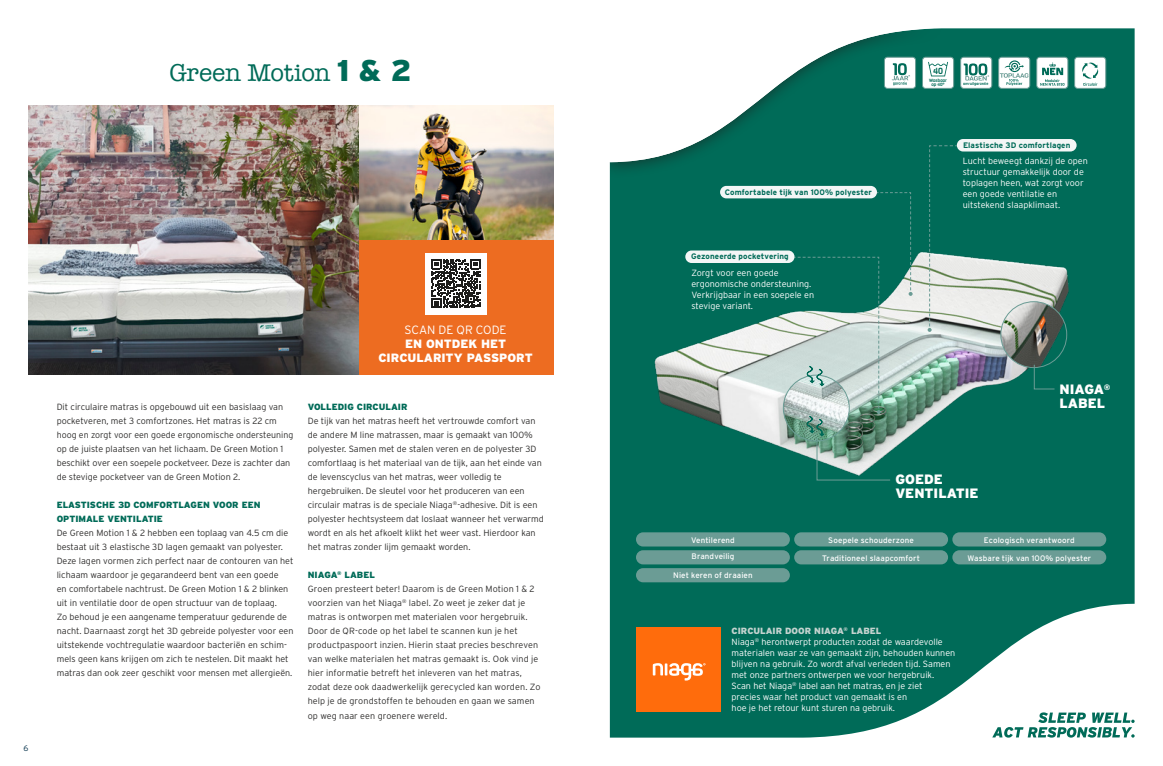
<style>
.page{position:relative;width:1163px;height:766px;background:#fff}
.page>*{position:absolute;margin:0;border:0;box-sizing:border-box;transform-origin:0 0}
.t1{font:25px "American Typewriter";letter-spacing:-.015em;color:#006b58}
.t2{font:900 13.5px/13.5px "Interstate";color:#fff}
.t3{font:900 12px/14px "Interstate";letter-spacing:-.005em;color:#fff;text-align:center}
.t4{font:300 12px "Interstate";letter-spacing:-.005em;color:#fff}
.t5{font:300 9px/14px "Interstate";color:#2e2d2c}
.t6{font:300 9px/11px "Interstate";color:#fff}
.t7{font:900 9px/14px "Interstate";color:#006b58}
.t8{font:8.7px "Viga";color:#006b58}
.t9{font:8px "Interstate";letter-spacing:.015em;color:#fff}
.t10{font:700 8px "Interstate";letter-spacing:.015em;color:#006b58}
.t11{font:300 8px "Interstate";color:#002f48}
.t12{font:4.5px/4.4px "Viga";color:#006b58;text-align:center}
.s1{font-family:"Interstate";font-weight:900;font-size:30px}
.s2{font-weight:900;color:#006b58}
.s3{font-weight:900;color:#c4d3cf}
</style>
<div class="page">
<div style="left:358px;top:240px;width:195px;height:134px;background:#ed6c21"></div>
<img style="left:358px;top:105px;width:195px;height:135px">
<img style="left:28px;top:105px;width:330px;height:269px">
<svg style="left:609px;top:28px;width:526px;height:710px;fill:#006b58"></svg>
<div style="left:636px;top:627px;width:84px;height:84px;background:#ff6c0c"></div>
<svg style="left:652px;top:663px;width:53px;height:17px"></svg>
<img style="left:652px;top:247px;width:420px;height:236px">
<img style="left:1000px;top:301px;width:66px;height:66px;border-radius:33px">
<div style="left:1000px;top:301px;width:66px;height:67px;border:1px solid #6b9c95;border-radius:50%"></div>
<img style="left:783px;top:375px;width:66px;height:66px;border-radius:33px">
<div style="left:794px;top:532px;width:153px;height:14px;background:#6b9c95;border-radius:7px"></div>
<div style="left:794px;top:550px;width:153px;height:14px;background:#6b9c95;border-radius:7px"></div>
<svg style="left:992px;top:712px;width:142px;height:25px"></svg>
<div style="left:956px;top:139px;width:120px;height:12px;background:#f3f6f6;border-radius:6px"></div>
<div style="left:720px;top:186px;width:156px;height:12px;background:#f3f6f6;border-radius:6px"></div>
<svg style="left:927px;top:145px;width:30px;height:187px;background:#5a9a8d"></svg>
<svg style="left:1033px;top:363px;width:22px;height:27px"></svg>
<svg style="left:793px;top:191px;width:119px;height:290px;background:#649e91"></svg>
<div style="left:685px;top:250px;width:109px;height:13px;background:#f3f6f6;border-radius:6px"></div>
<div style="left:884px;top:57px;width:31px;height:31px;background:#fff;border-radius:3px"></div>
<div style="left:883px;top:57px;width:32px;height:32px;border:1px solid #6b9c95;border-radius:3px"></div>
<svg style="left:891px;top:63px;width:19px;height:22px"></svg>
<div style="left:960px;top:57px;width:31px;height:31px;background:#fff;border-radius:3px"></div>
<div style="left:960px;top:57px;width:32px;height:32px;border:1px solid #6b9c95;border-radius:3px"></div>
<svg style="left:963px;top:63px;width:26px;height:23px"></svg>
<div style="left:998px;top:57px;width:31px;height:31px;background:#fff;border-radius:3px"></div>
<div style="left:998px;top:57px;width:32px;height:32px;border:1px solid #6b9c95;border-radius:3px"></div>
<svg style="left:999px;top:60px;width:29px;height:26px"></svg>
<div style="left:922px;top:57px;width:31px;height:31px;background:#fff;border-radius:3px"></div>
<div style="left:921px;top:57px;width:32px;height:32px;border:1px solid #6b9c95;border-radius:3px"></div>
<svg style="left:928px;top:62px;width:19px;height:14px"></svg>
<div style="left:1036px;top:57px;width:31px;height:31px;background:#fff;border-radius:3px"></div>
<div style="left:1036px;top:57px;width:32px;height:32px;border:1px solid #6b9c95;border-radius:3px"></div>
<svg style="left:1040px;top:62px;width:24px;height:24px"></svg>
<div style="left:1074px;top:57px;width:31px;height:31px;background:#fff;border-radius:3px"></div>
<div style="left:1073px;top:57px;width:33px;height:32px;border:1px solid #6b9c95;border-radius:3px"></div>
<svg style="left:1082px;top:62px;width:15px;height:24px"></svg>
<div style="left:952px;top:532px;width:154px;height:14px;background:#6b9c95;border-radius:7px"></div>
<div style="left:952px;top:550px;width:154px;height:14px;background:#6b9c95;border-radius:7px"></div>
<div style="left:636px;top:550px;width:153px;height:14px;background:#6b9c95;border-radius:7px"></div>
<div style="left:636px;top:568px;width:153px;height:14px;background:#6b9c95;border-radius:7px"></div>
<div style="left:636px;top:532px;width:153px;height:14px;background:#6b9c95;border-radius:7px"></div>
<div style="left:425px;top:253px;width:61px;height:61px;background:#fff"></div>
<svg style="left:431px;top:259px;width:49px;height:49px"></svg>
<h1 class="t1" style="left:169px;top:53px;width:244px">Green Motion <span class="s1">1 &amp; 2</span></h1>
<p class="t11" style="left:23px;top:743px;width:6px">6</p>
<h3 class="t4" style="left:404px;top:323px;width:103px">SCAN DE QR CODE</h3>
<h3 class="t3" style="left:378px;top:336px;width:156px">EN ONTDEK HET<br>CIRCULARITY PASSPORT</h3>
<p class="t5" style="left:57px;top:400px;width:238px">Dit circulaire matras is opgebouwd uit een basislaag van pocketveren, met 3 comfortzones. Het matras is 22 cm hoog en zorgt voor een goede ergonomische ondersteuning op de juiste plaatsen van het lichaam. De Green Motion 1 beschikt over een soepele pocketveer. Deze is zachter dan de stevige pocketveer van de Green Motion 2.</p>
<p class="t7" style="left:57px;top:498px;width:205px">ELASTISCHE 3D COMFORTLAGEN VOOR EEN<br>OPTIMALE VENTILATIE</p>
<p class="t5" style="left:57px;top:526px;width:238px">De Green Motion 1 &amp; 2 hebben een toplaag van 4.5 cm die bestaat uit 3 elastische 3D lagen gemaakt van polyester.<br>Deze lagen vormen zich perfect naar de contouren van het lichaam waardoor je gegarandeerd bent van een goede<br>en comfortabele nachtrust. De Green Motion 1 &amp; 2 blinken uit in ventilatie door de open structuur van de toplaag.<br>Zo behoud je een aangename temperatuur gedurende de nacht. Daarnaast zorgt het 3D gebreide polyester voor een uitstekende vochtregulatie waardoor bacteriën en schim&shy;mels geen kans krijgen om zich te nestelen. Dit maakt het matras dan ook zeer geschikt voor mensen met allergieën.</p>
<p class="t7" style="left:308px;top:400px;width:101px">VOLLEDIG CIRCULAIR</p>
<p class="t5" style="left:308px;top:414px;width:237px">De tijk van het matras heeft het vertrouwde comfort van de andere M line matrassen, maar is gemaakt van 100% polyester. Samen met de stalen veren en de polyester 3D comfortlaag is het materiaal van de tijk, aan het einde van de levenscyclus van het matras, weer volledig te hergebruiken. De sleutel voor het produceren van een circulair matras is de speciale Niaga<sup>®</sup>-adhesive. Dit is een polyester hechtsysteem dat loslaat wanneer het verwarmd wordt en als het afkoelt klikt het weer vast. Hierdoor kan het matras zonder lijm gemaakt worden.</p>
<p class="t5" style="left:308px;top:568px;width:234px"><span class="s2">NIAGA</span><sup>®</sup> <span class="s2">LABEL<br></span>Groen presteert beter! Daarom is de Green Motion 1 &amp; 2 voorzien van het Niaga<sup>®</sup> label. Zo weet je zeker dat je matras is ontworpen met materialen voor hergebruik.<br>Door de QR-code op het label te scannen kun je het productpaspoort inzien. Hierin staat precies beschreven van welke materialen het matras gemaakt is. Ook vind je hier informatie betreft het inleveren van het matras, zodat deze ook daadwerkelijk gerecycled kan worden. Zo help je de grondstoffen te behouden en gaan we samen op weg naar een groenere wereld.</p>
<p class="t8" style="left:932px;top:65px;width:12px">40</p>
<p class="t10" style="left:724px;top:187px;width:149px">Comfortabele tijk van 100% polyester</p>
<p class="t10" style="left:691px;top:252px;width:99px">Gezoneerde pocketvering</p>
<p class="t6" style="left:691px;top:267px;width:124px">Zorgt voor een goede ergonomische ondersteuning.<br>Verkrijgbaar in een soepele en stevige variant.</p>
<p class="t12" style="left:929px;top:78px;width:19px">Wasbaar op 40°</p>
<p class="t10" style="left:962px;top:140px;width:109px">Elastische 3D comfortlagen</p>
<p class="t6" style="left:962px;top:155px;width:127px">Lucht beweegt dankzij de open structuur gemakkelijk door de toplagen heen, wat zorgt voor een goede ventilatie en uitstekend slaapklimaat.</p>
<h2 class="t2" style="left:895px;top:472px;width:85px">GOEDE<br>VENTILATIE</h2>
<h2 class="t2" style="left:1059px;top:382px;width:52px">NIAGA<sup>®<br></sup>LABEL</h2>
<p class="t9" style="left:691px;top:535px;width:45px">Ventilerend</p>
<p class="t9" style="left:828px;top:535px;width:87px">Soepele schouderzone</p>
<p class="t9" style="left:822px;top:553px;width:99px">Traditioneel slaapcomfort</p>
<p class="t9" style="left:983px;top:535px;width:92px">Ecologisch verantwoord</p>
<p class="t9" style="left:691px;top:552px;width:44px">Brandveilig</p>
<p class="t9" style="left:967px;top:553px;width:125px">Wasbare tijk van 100% polyester</p>
<p class="t9" style="left:673px;top:571px;width:81px">Niet keren of draaien</p>
<p class="t6" style="left:731px;top:625px;width:225px"><span class="s3">CIRCULAIR DOOR NIAGA</span><sup>®</sup> <span class="s3">LABEL<br></span>Niaga<sup>®</sup> herontwerpt producten zodat de waardevolle materialen waar ze van gemaakt zijn, behouden kunnen blijven na gebruik. Zo wordt afval verleden tijd. Samen met onze partners ontwerpen we voor hergebruik.<br>Scan het Niaga<sup>®</sup> label aan het matras, en je ziet<br>precies waar het product van gemaakt is en<br>hoe je het retour kunt sturen na gebruik.</p>
</div>
